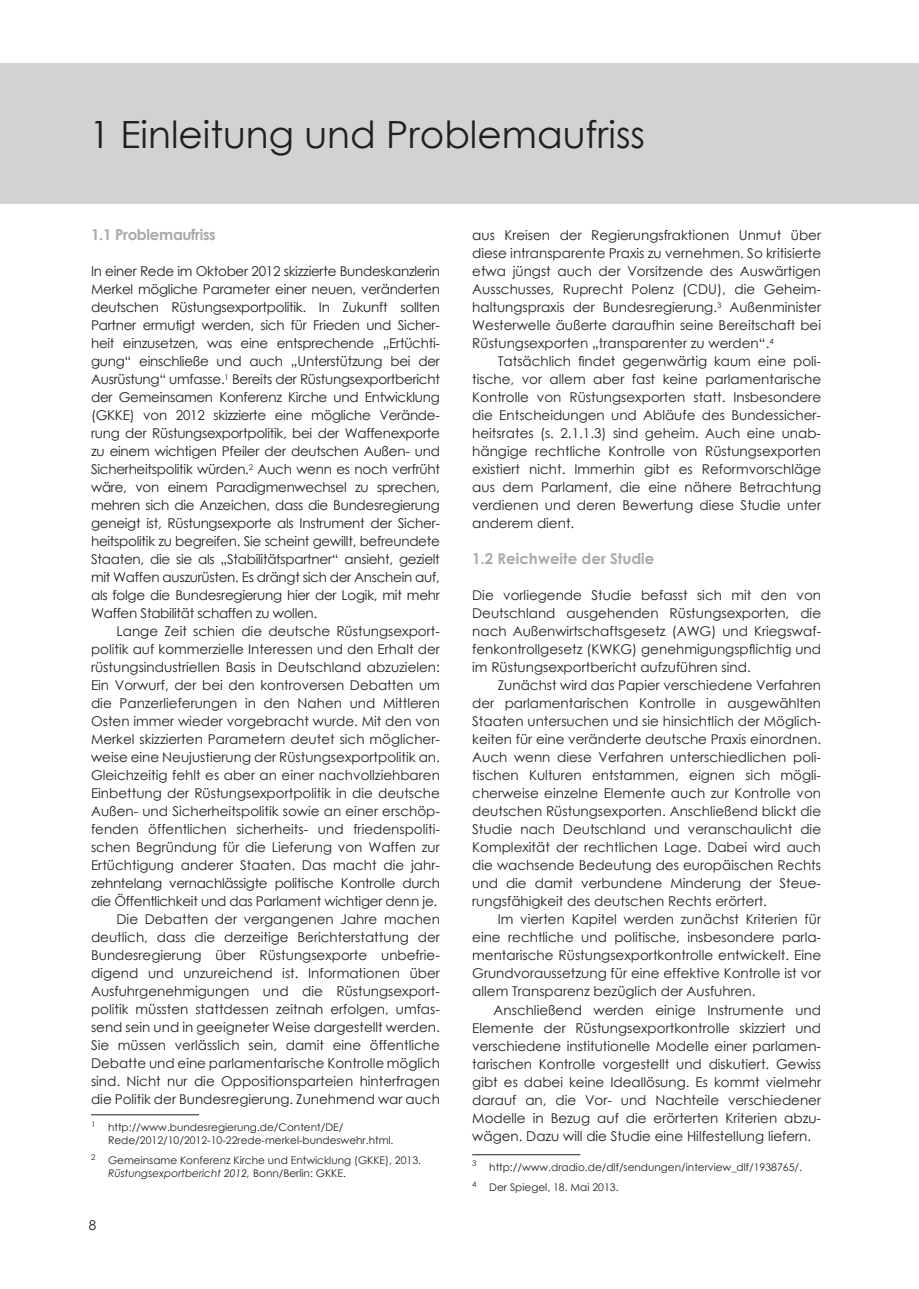
<style>
.page{position:relative;width:919px;height:1289px;background:#fff}
.page>*{position:absolute;margin:0;border:0;box-sizing:border-box;transform-origin:0 0}
.t1{font:37.5px "Century Gothic";color:#231f20}
.t2{font:700 15px "Century Gothic";color:#a8a9ad}
.t3{font:700 15px "Century Gothic";letter-spacing:-.02em;color:#a8a9ad}
.t4{font:13.5px/18px "Century Gothic";color:#231f20;text-align:justify}
.t5{font:10.5px/12.6px "Century Gothic";color:#231f20}
.s1{font-style:italic}
</style>
<div class="page">
<div style="left:0;top:63px;width:918px;height:140px;background:#d1d2d4"></div>
<hr style="left:91px;top:1114px;width:108px;height:1px;background:#231f20">
<hr style="left:472px;top:1154px;width:108px;height:1px;background:#231f20">
<h1 class="t1" style="left:89px;top:108px;width:557px">1 Einleitung und Problemaufriss</h1>
<p class="t3" style="left:91px;top:223px;width:126px">1.1 Problemaufriss</p>
<p class="t4" style="left:91px;top:262px;width:350px">In einer Rede im Oktober 2012 skizzierte Bundeskanzlerin Merkel mögliche Parameter einer neuen, veränderten deutschen Rüstungsexportpolitik. In Zukunft sollten Partner ermutigt werden, sich für Frieden und Sicher&shy;heit einzusetzen, was eine entsprechende „Ertüchti&shy;gung“ einschließe und auch „Unterstützung bei der Ausrüstung“ umfasse.<sup>1</sup> Bereits der Rüstungsexportbericht der Gemeinsamen Konferenz Kirche und Entwicklung (GKKE) von 2012 skizzierte eine mögliche Verände&shy;rung der Rüstungsexportpolitik, bei der Waffenexporte zu einem wichtigen Pfeiler der deutschen Außen- und Sicherheitspolitik würden.<sup>2</sup> Auch wenn es noch verfrüht wäre, von einem Paradigmenwechsel zu sprechen, mehren sich die Anzeichen, dass die Bundesregierung geneigt ist, Rüstungsexporte als Instrument der Sicher&shy;heitspolitik zu begreifen. Sie scheint gewillt, befreundete Staaten, die sie als „Stabilitätspartner“ ansieht, gezielt mit Waffen auszurüsten. Es drängt sich der Anschein auf, als folge die Bundesregierung hier der Logik, mit mehr Waffen Stabilität schaffen zu wollen.</p>
<p class="t4" style="left:91px;top:622px;width:350px;text-align:right">Lange Zeit schien die deutsche Rüstungsexport&shy;politik auf kommerzielle Interessen und den Erhalt der rüstungsindustriellen Basis in Deutschland abzuzielen:<br>Ein Vorwurf, der bei den kontroversen Debatten um die Panzerlieferungen in den Nahen und Mittleren Osten immer wieder vorgebracht wurde. Mit den von Merkel skizzierten Parametern deutet sich möglicher&shy;weise eine Neujustierung der Rüstungsexportpolitik an.<br>Gleichzeitig fehlt es aber an einer nachvollziehbaren Einbettung der Rüstungsexportpolitik in die deutsche Außen- und Sicherheitspolitik sowie an einer erschöp&shy;fenden öffentlichen sicherheits- und friedenspoliti&shy;schen Begründung für die Lieferung von Waffen zur Ertüchtigung anderer Staaten. Das macht die jahr&shy;zehntelang vernachlässigte politische Kontrolle durch die Öffentlichkeit und das Parlament wichtiger denn je.<br>Die Debatten der vergangenen Jahre machen deutlich, dass die derzeitige Berichterstattung der Bundesregierung über Rüstungsexporte unbefrie&shy;digend und unzureichend ist. Informationen über Ausfuhrgenehmigungen und die Rüstungsexport&shy;politik müssten stattdessen zeitnah erfolgen, umfas&shy;send sein und in geeigneter Weise dargestellt werden.<br>Sie müssen verlässlich sein, damit eine öffentliche Debatte und eine parlamentarische Kontrolle möglich sind. Nicht nur die Oppositionsparteien hinterfragen die Politik der Bundesregierung. Zunehmend war auch</p>
<p class="t5" style="left:108px;top:1120px;width:287px;text-indent:-17px"><sup>1</sup> http://www.bundesregierung.de/Content/DE/<br>Rede/2012/10/2012-10-22rede-merkel-bundeswehr.html.</p>
<p class="t5" style="left:108px;top:1153px;width:314px;text-indent:-17px"><sup>2</sup> Gemeinsame Konferenz Kirche und Entwicklung (GKKE), 2013.<br><span class="s1">Rüstungsexportbericht 2012,</span> Bonn/Berlin: GKKE.</p>
<p class="t4" style="left:89px;top:1216px;width:9px">8</p>
<p class="t4" style="left:472px;top:226px;width:350px">aus Kreisen der Regierungsfraktionen Unmut über diese intransparente Praxis zu vernehmen. So kritisierte etwa jüngst auch der Vorsitzende des Auswärtigen Ausschusses, Ruprecht Polenz (CDU), die Geheim&shy;haltungspraxis der Bundesregierung.<sup>3</sup> Außenminister Westerwelle äußerte daraufhin seine Bereitschaft bei Rüstungsexporten „transparenter zu werden“.<sup>4</sup></p>
<p class="t4" style="left:472px;top:352px;width:350px;text-indent:26px">Tatsächlich findet gegenwärtig kaum eine poli&shy;tische, vor allem aber fast keine parlamentarische Kontrolle von Rüstungsexporten statt. Insbesondere die Entscheidungen und Abläufe des Bundessicher&shy;heitsrates (s. 2.1.1.3) sind geheim. Auch eine unab&shy;hängige rechtliche Kontrolle von Rüstungsexporten existiert nicht. Immerhin gibt es Reformvorschläge aus dem Parlament, die eine nähere Betrachtung verdienen und deren Bewertung diese Studie unter anderem dient.</p>
<p class="t2" style="left:472px;top:547px;width:184px">1.2 Reichweite der Studie</p>
<p class="t4" style="left:472px;top:586px;width:350px">Die vorliegende Studie befasst sich mit den von Deutschland ausgehenden Rüstungsexporten, die nach Außenwirtschaftsgesetz (AWG) und Kriegswaf&shy;fenkontrollgesetz (KWKG) genehmigungspflichtig und im Rüstungsexportbericht aufzuführen sind.</p>
<p class="t4" style="left:472px;top:676px;width:350px;text-indent:26px">Zunächst wird das Papier verschiedene Verfahren der parlamentarischen Kontrolle in ausgewählten Staaten untersuchen und sie hinsichtlich der Möglich&shy;keiten für eine veränderte deutsche Praxis einordnen.<br>Auch wenn diese Verfahren unterschiedlichen poli&shy;tischen Kulturen entstammen, eignen sich mögli&shy;cherweise einzelne Elemente auch zur Kontrolle von deutschen Rüstungsexporten. Anschließend blickt die Studie nach Deutschland und veranschaulicht die Komplexität der rechtlichen Lage. Dabei wird auch die wachsende Bedeutung des europäischen Rechts und die damit verbundene Minderung der Steue&shy;rungsfähigkeit des deutschen Rechts erörtert.</p>
<p class="t4" style="left:472px;top:910px;width:350px;text-indent:26px">Im vierten Kapitel werden zunächst Kriterien für eine rechtliche und politische, insbesondere parla&shy;mentarische Rüstungsexportkontrolle entwickelt. Eine Grundvoraussetzung für eine effektive Kontrolle ist vor allem Transparenz bezüglich der Ausfuhren.</p>
<p class="t4" style="left:472px;top:1000px;width:350px;text-indent:21px">Anschließend werden einige Instrumente und Elemente der Rüstungsexportkontrolle skizziert und verschiedene institutionelle Modelle einer parlamen&shy;tarischen Kontrolle vorgestellt und diskutiert. Gewiss gibt es dabei keine Ideallösung. Es kommt vielmehr darauf an, die Vor- und Nachteile verschiedener Modelle in Bezug auf die erörterten Kriterien abzu&shy;wägen. Dazu will die Studie eine Hilfestellung liefern.</p>
<p class="t5" style="left:472px;top:1156px;width:331px;line-height:20.4px"><sup>3</sup> http://www.dradio.de/dlf/sendungen/interview_dlf/1938765/.<br><sup>4</sup> Der Spiegel, 18. Mai 2013.</p>
</div>
